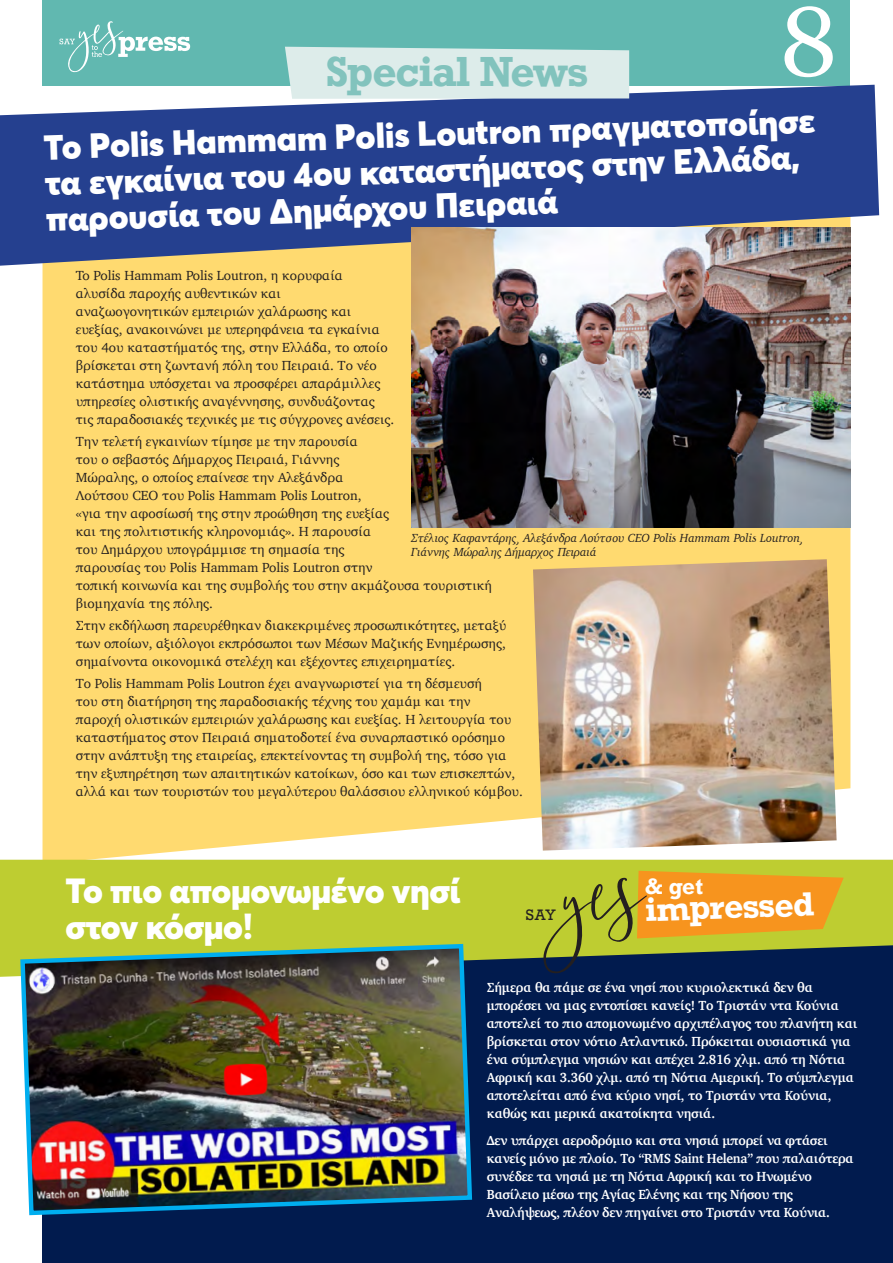
<style>
.page{position:relative;width:893px;height:1263px;background:#fff}
.page>*{position:absolute;margin:0;border:0;box-sizing:border-box;transform-origin:0 0}
.t1{font:97.5px "Georgia";color:#fff}
.t2{font:700 39.6px "Rockwell";letter-spacing:-.025em;color:#82c3bd}
.t3{font:900 34.5px/36px "Averta";letter-spacing:-.015em;color:#fff}
.t4{font:700 31.5px "Rockwell";color:#fff}
.t5{font:700 21px "Rockwell";color:#fff}
.t6{font:14.25px "Rockwell";color:#231f20}
.t7{font:13.5px/18px "Charter";color:#231f20}
.t8{font:700 13.5px/18px "Charter";letter-spacing:-.01em;color:#fff;scale:.95 1}
.t9{font:italic 12px/14.2px "Charter";color:#231f20}
</style>
<div class="page">
<div style="left:43px;top:0;width:807px;height:85px;background:#61b8b0"></div>
<svg style="left:60px;top:21px;width:130px;height:51px"></svg>
<div style="left:43px;top:900px;width:850px;height:363px;background:#011b4e"></div>
<div style="left:43px;top:266px;width:807px;height:594px;background:#ffda70"></div>
<svg style="left:0;top:85px;width:879px;height:181px;background:#3e5495"></svg>
<div style="left:0;top:860px;width:893px;height:117px;background:#becd31"></div>
<svg style="left:543px;top:871px;width:301px;height:102px"></svg>
<div style="left:285px;top:47px;width:344px;height:52px;background:#ddecea"></div>
<img style="left:18px;top:942px;width:456px;height:275px">
<img style="left:411px;top:227px;width:439px;height:301px">
<img style="left:533px;top:559px;width:304px;height:292px">
<h1 class="t1" style="left:780px;top:-29px;width:60px">8</h1>
<h3 class="t3" style="left:43px;top:129px;width:773px;rotate:-2deg">Το Polis Hammam Polis Loutron πραγματοποίησε τα εγκαίνια του 4ου καταστήματος στην Ελλάδα, παρουσία του Δημάρχου Πειραιά</h3>
<h2 class="t2" style="left:326px;top:46px;width:264px">Special News</h2>
<p class="t7" style="left:76px;top:266px;width:320px">To Polis Hammam Polis Loutron, η κορυφαία αλυσίδα παροχής αυθεντικών και αναζωογονητικών εμπειριών χαλάρωσης και ευεξίας, ανακοινώνει με υπερηφάνεια τα εγκαίνια του 4ου καταστήματός της, στην Ελλάδα, το οποίο βρίσκεται στη ζωντανή πόλη του Πειραιά. Το νέο κατάστημα υπόσχεται να προσφέρει απαράμιλλες υπηρεσίες ολιστικής αναγέννησης, συνδυάζοντας τις παραδοσιακές τεχνικές με τις σύγχρονες ανέσεις.</p>
<p class="t7" style="left:76px;top:432px;width:418px">Την τελετή εγκαινίων τίμησε με την παρουσία<br>του ο σεβαστός Δήμαρχος Πειραιά, Γιάννης<br>Μώραλης, ο οποίος επαίνεσε την Αλεξάνδρα<br>Λούτσου CEO του Polis Hammam Polis Loutron,<br>«για την αφοσίωσή της στην προώθηση της ευεξίας<br>και της πολιτιστικής κληρονομιάς». Η παρουσία<br>του Δημάρχου υπογράμμισε τη σημασία της<br>παρουσίας του Polis Hammam Polis Loutron στην<br>τοπική κοινωνία και της συμβολής του στην ακμάζουσα τουριστική βιομηχανία της πόλης.</p>
<p class="t7" style="left:76px;top:616px;width:432px;text-align:justify">Στην εκδήλωση παρευρέθηκαν διακεκριμένες προσωπικότητες, μεταξύ των οποίων, αξιόλογοι εκπρόσωποι των Μέσων Μαζικής Ενημέρωσης, σημαίνοντα οικονομικά στελέχη και εξέχοντες επιχειρηματίες.</p>
<p class="t7" style="left:76px;top:674px;width:448px">Το Polis Hammam Polis Loutron έχει αναγνωριστεί για τη δέσμευσή<br>του στη διατήρηση της παραδοσιακής τέχνης του χαμάμ και την<br>παροχή ολιστικών εμπειριών χαλάρωσης και ευεξίας. Η λειτουργία του καταστήματος στον Πειραιά σηματοδοτεί ένα συναρπαστικό ορόσημο στην ανάπτυξη της εταιρείας, επεκτείνοντας τη συμβολή της, τόσο για την εξυπηρέτηση των απαιτητικών κατοίκων, όσο και των επισκεπτών, αλλά και των τουριστών του μεγαλύτερου θαλάσσιου ελληνικού κόμβου.</p>
<p class="t9" style="left:411px;top:530px;width:394px">Στέλιος Καφαντάρης, Αλεξάνδρα Λούτσου CEO Polis Hammam Polis Loutron,<br>Γιάννης Μώραλης Δήμαρχος Πειραιά</p>
<h3 class="t3" style="left:65px;top:872px;width:397px">Το πιο απομονωμένο νησί στον κόσμο!</h3>
<h3 class="t5" style="left:645px;top:873px;width:60px">&amp; get</h3>
<h3 class="t4" style="left:644px;top:889px;width:171px;rotate:-2deg">impressed</h3>
<p class="t6" style="left:526px;top:906px;width:32px">SAY</p>
<p class="t8" style="left:487px;top:979px;width:392px">Σήμερα θα πάμε σε ένα νησί που κυριολεκτικά δεν θα μπορέσει να μας εντοπίσει κανείς! Το Τριστάν ντα Κούνια αποτελεί το πιο απομονωμένο αρχιπέλαγος του πλανήτη και βρίσκεται στον νότιο Ατλαντικό. Πρόκειται ουσιαστικά για ένα σύμπλεγμα νησιών και απέχει 2.816 χλμ. από τη Νότια Αφρική και 3.360 χλμ. από τη Νότια Αμερική. Το σύμπλεγμα αποτελείται από ένα κύριο νησί, το Τριστάν ντα Κούνια, καθώς και μερικά ακατοίκητα νησιά.</p>
<p class="t8" style="left:487px;top:1131px;width:388px">Δεν υπάρχει αεροδρόμιο και στα νησιά μπορεί να φτάσει κανείς μόνο με πλοίο. Το “RMS Saint Helena” που παλαιότερα συνέδεε τα νησιά με τη Νότια Αφρική και το Ηνωμένο Βασίλειο μέσω της Αγίας Ελένης και της Νήσου της Αναλήψεως, πλέον δεν πηγαίνει στο Τριστάν ντα Κούνια.</p>
</div>
